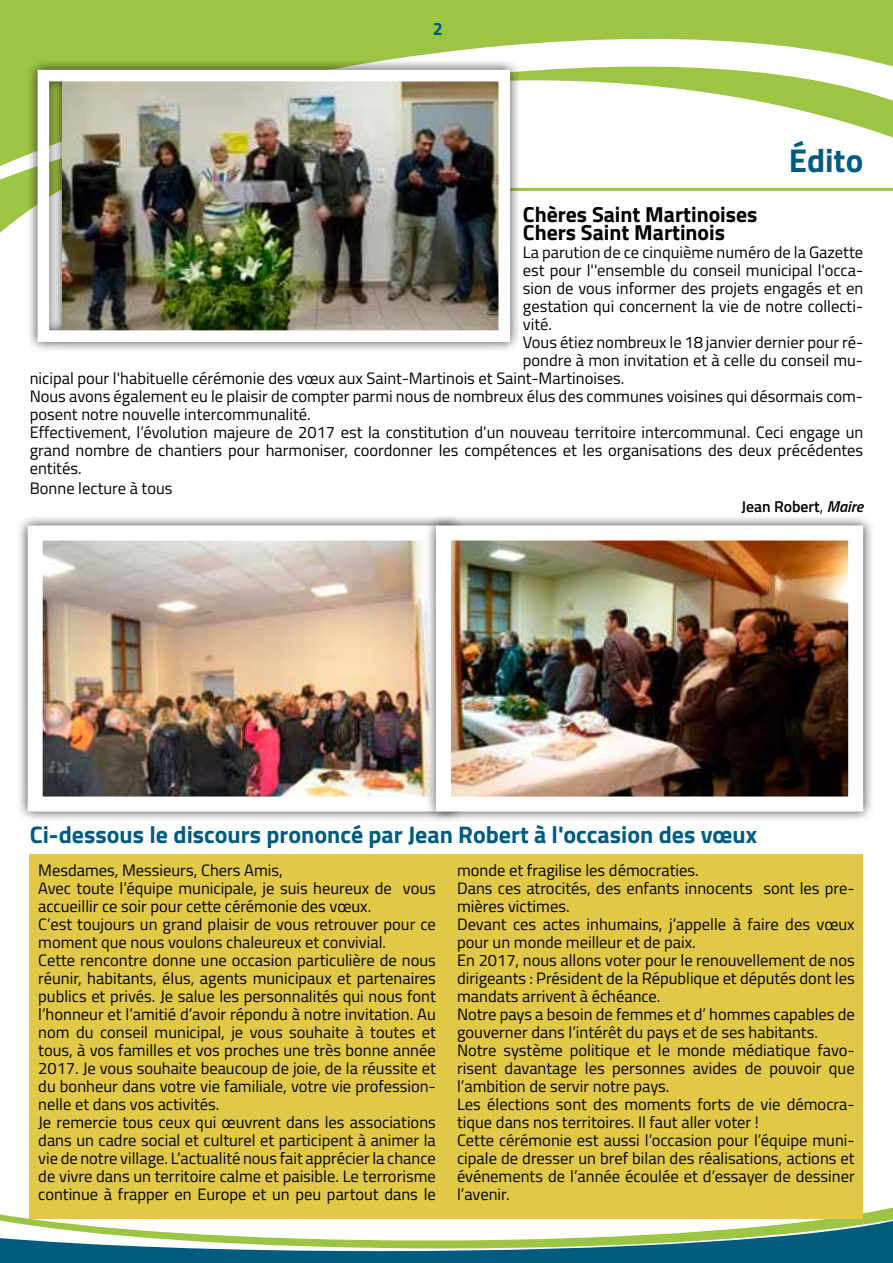
<style>
.page{position:relative;width:893px;height:1263px;background:#fff}
.page>*{position:absolute;margin:0;border:0;box-sizing:border-box;transform-origin:0 0}
.t1{font:700 33px "Titillium";color:#005b80}
.t2{font:700 24px "Titillium";color:#005b80}
.t3{font:700 21.75px/18px "Titillium";color:#000}
.t4{font:700 18px "Titillium";color:#005b80}
.t5{font:16.5px/18px "Titillium";color:#000}
.t6{font:600 15.75px "Titillium";color:#000}
.s1{font-weight:400}
.s2{font-style:italic}
</style>
<div class="page">
<svg style="left:0;top:0;width:893px;height:233px"></svg>
<svg style="left:0;top:1205px;width:893px;height:58px"></svg>
<hr style="left:317px;top:188px;width:576px;height:3px;background:#9dc544">
<div style="left:27px;top:59px;width:494px;height:294px;background:#000;opacity:.75"></div>
<img style="left:63px;top:83px;width:434px;height:246px">
<div style="left:38px;top:70px;width:472px;height:272px;border:12px solid #fff"></div>
<div style="left:17px;top:515px;width:449px;height:308px;background:#000;opacity:.75"></div>
<img style="left:44px;top:541px;width:381px;height:254px">
<div style="left:28px;top:525px;width:427px;height:286px;border:15px solid #fff"></div>
<div style="left:425px;top:515px;width:449px;height:308px;background:#000;opacity:.75"></div>
<img style="left:452px;top:541px;width:395px;height:254px">
<div style="left:436px;top:525px;width:427px;height:286px;border:15px solid #fff"></div>
<div style="left:30px;top:855px;width:833px;height:364px;background:#e1c846"></div>
<p class="t4" style="left:433px;top:15px;width:12px">2</p>
<h1 class="t1" style="left:789px;top:135px;width:76px">Édito</h1>
<h3 class="t3" style="left:523px;top:204px;width:236px">Chères Saint Martinoises<br>Chers Saint Martinois</h3>
<p class="t5" style="left:523px;top:243px;width:342px">La parution de ce cinquième numéro de la Gazette</p>
<p class="t5" style="left:523px;top:261px;width:342px">est pour l''ensemble du conseil municipal l'occa-</p>
<p class="t5" style="left:523px;top:279px;width:342px">sion de vous informer des projets engagés et en</p>
<p class="t5" style="left:523px;top:297px;width:342px">gestation qui concernent la vie de notre collecti-</p>
<p class="t5" style="left:523px;top:315px;width:31px">vité.</p>
<p class="t5" style="left:523px;top:333px;width:342px">Vous étiez nombreux le 18 janvier dernier pour ré-</p>
<p class="t5" style="left:523px;top:351px;width:342px">pondre à mon invitation et à celle du conseil mu-</p>
<p class="t5" style="left:30px;top:369px;width:596px">nicipal pour l'habituelle cérémonie des vœux aux Saint-Martinois et Saint-Martinoises.</p>
<p class="t5" style="left:30px;top:387px;width:835px">Nous avons également eu le plaisir de compter parmi nous de nombreux élus des communes voisines qui désormais com-</p>
<p class="t5" style="left:30px;top:405px;width:282px">posent notre nouvelle intercommunalité.</p>
<p class="t5" style="left:30px;top:423px;width:835px">Effectivement, l’évolution majeure de 2017 est la constitution d'un nouveau territoire intercommunal. Ceci engage un</p>
<p class="t5" style="left:30px;top:441px;width:835px">grand nombre de chantiers pour harmoniser, coordonner les compétences et les organisations des deux précédentes</p>
<p class="t5" style="left:30px;top:459px;width:53px">entités.</p>
<p class="t5" style="left:30px;top:478px;width:144px">Bonne lecture à tous</p>
<p class="t6" style="left:741px;top:494px;width:123px">Jean Robert<span class="s1">,</span> <span class="s2">Maire</span></p>
<h2 class="t2" style="left:30px;top:816px;width:729px">Ci-dessous le discours prononcé par Jean Robert à l'occasion des vœux</h2>
<p class="t5" style="left:38px;top:860px;width:399px">Mesdames, Messieurs, Chers Amis,<br>Avec toute l’équipe municipale, je suis heureux de vous accueillir ce soir pour cette cérémonie des vœux.<br>C’est toujours un grand plaisir de vous retrouver pour ce moment que nous voulons chaleureux et convivial.<br>Cette rencontre donne une occasion particulière de nous réunir, habitants, élus, agents municipaux et partenaires publics et privés. Je salue les personnalités qui nous font l’honneur et l’amitié d’avoir répondu à notre invitation. Au nom du conseil municipal, je vous souhaite à toutes et tous, à vos familles et vos proches une très bonne année 2017. Je vous souhaite beaucoup de joie, de la réussite et du bonheur dans votre vie familiale, votre vie profession&shy;nelle et dans vos activités.<br>Je remercie tous ceux qui œuvrent dans les associations dans un cadre social et culturel et participent à animer la vie de notre village. L’actualité nous fait apprécier la chance de vivre dans un territoire calme et paisible. Le terrorisme continue à frapper en Europe et un peu partout dans le</p>
<p class="t5" style="left:457px;top:860px;width:399px">monde et fragilise les démocraties.<br>Dans ces atrocités, des enfants innocents sont les pre&shy;mières victimes.<br>Devant ces actes inhumains, j’appelle à faire des vœux pour un monde meilleur et de paix.<br>En 2017, nous allons voter pour le renouvellement de nos dirigeants : Président de la République et députés dont les mandats arrivent à échéance.<br>Notre pays a besoin de femmes et d’ hommes capables de gouverner dans l’intérêt du pays et de ses habitants.<br>Notre système politique et le monde médiatique favo&shy;risent davantage les personnes avides de pouvoir que l’ambition de servir notre pays.<br>Les élections sont des moments forts de vie démocra&shy;tique dans nos territoires. Il faut aller voter !<br>Cette cérémonie est aussi l’occasion pour l’équipe muni&shy;cipale de dresser un bref bilan des réalisations, actions et événements de l’année écoulée et d’essayer de dessiner l’avenir.</p>
</div>
